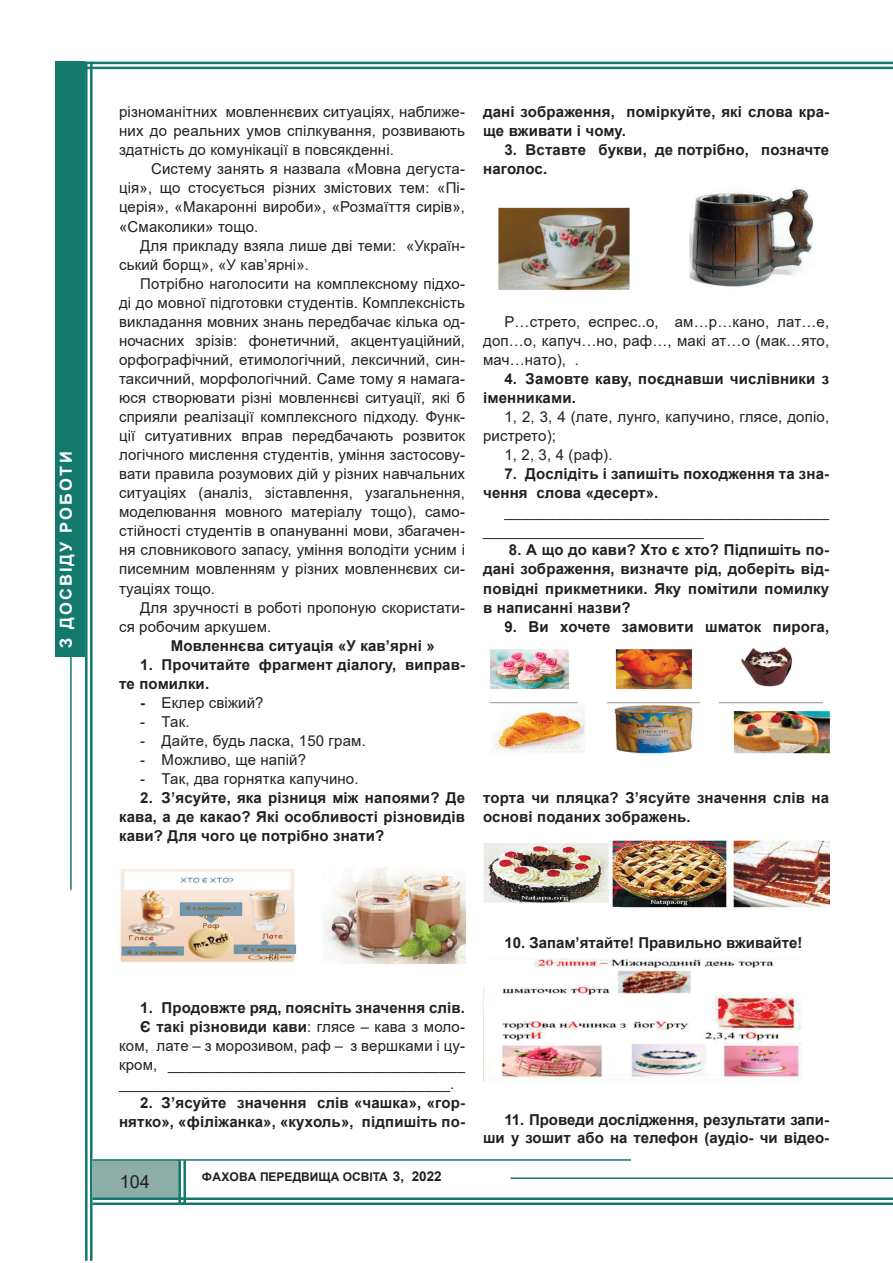
<style>
.page{position:relative;width:893px;height:1263px;background:#fff}
.page>*{position:absolute;margin:0;border:0;box-sizing:border-box;transform-origin:0 0}
.t1{font:18px "Arial";color:#231f20}
.Змист_рубрика{font:700 16.5px "Arial";letter-spacing:.135em;color:#fff}
.ТЕКСТ{font:15px/19px "Arial";letter-spacing:.01em;color:#231f20;text-align:justify}
.ТЕКСТ-2{font:700 15px/19px "Arial";letter-spacing:.01em;color:#231f20}
.t2{font:700 12px "Arial";color:#231f20}
.s1{font-weight:700}
.s2{font-size:13.5px}
</style>
<div class="page">
<div style="left:55px;top:62px;width:30px;height:595px;background:#13796d"></div>
<div style="left:93px;top:1160px;width:85px;height:37px;background:#8dada7"></div>
<hr style="left:81px;top:62px;width:812px;height:2px;background:#13796d">
<hr style="left:81px;top:67px;width:812px;height:2px;background:#13796d">
<hr style="left:93px;top:1159px;width:538px;height:2px;background:#13796d">
<hr style="left:510px;top:1177px;width:383px;height:2px;background:#13796d">
<hr style="left:70px;top:657px;width:2px;height:233px;background:#13796d">
<hr style="left:178px;top:1197px;width:715px;height:3px;background:#13796d">
<hr style="left:178px;top:1202px;width:715px;height:3px;background:#13796d">
<hr style="left:178px;top:1160px;width:3px;height:45px;background:#13796d">
<hr style="left:183px;top:1160px;width:3px;height:45px;background:#13796d">
<hr style="left:93px;top:1197px;width:93px;height:3px;background:#13796d">
<hr style="left:93px;top:1202px;width:93px;height:3px;background:#13796d">
<hr style="left:90px;top:62px;width:3px;height:1199px;background:#13796d">
<hr style="left:85px;top:62px;width:3px;height:1199px;background:#13796d">
<img style="left:119px;top:867px;width:346px;height:97px">
<img style="left:498px;top:188px;width:317px;height:103px">
<img style="left:490px;top:647px;width:339px;height:107px">
<img style="left:484px;top:840px;width:345px;height:68px">
<img style="left:483px;top:959px;width:319px;height:123px">
<p class="Змист_рубрика" style="left:55px;top:648px;width:198px;rotate:-90deg">З ДОСВІДУ РОБОТИ</p>
<p class="ТЕКСТ" style="left:119px;top:102px;width:348px">різноманітних мовленнєвих ситуаціях, наближе&shy;них до реальних умов спілкування, розвивають здатність до комунікації в повсякденні.</p>
<p class="ТЕКСТ" style="left:119px;top:159px;width:348px;text-indent:32px">Систему занять я назвала «Мовна дегуста&shy;ція», що стосується різних змістових тем: «Пі&shy;церія», «Макаронні вироби», «Розмаїття сирів», «Смаколики» тощо.</p>
<p class="ТЕКСТ" style="left:119px;top:236px;width:348px;text-indent:21px">Для прикладу взяла лише дві теми: «Україн&shy;ський борщ», «У кав’ярні».</p>
<p class="ТЕКСТ" style="left:119px;top:274px;width:348px;text-indent:21px">Потрібно наголосити на комплексному підхо&shy;ді до мовної підготовки студентів. Комплексність викладання мовних знань передбачає кілька од&shy;ночасних зрізів: фонетичний, акцентуаційний, орфографічний, етимологічний, лексичний, син&shy;таксичний, морфологічний. Саме тому я намага&shy;юся створювати різні мовленнєві ситуації, які б сприяли реалізації комплексного підходу. Функ&shy;ції ситуативних вправ передбачають розвиток логічного мислення студентів, уміння застосову&shy;вати правила розумових дій у різних навчальних ситуаціях (аналіз, зіставлення, узагальнення, моделювання мовного матеріалу тощо), само&shy;стійності студентів в опануванні мови, збагачен&shy;ня словникового запасу, уміння володіти усним і писемним мовленням у різних мовленнєвих си&shy;туаціях тощо.</p>
<p class="ТЕКСТ" style="left:119px;top:598px;width:348px;text-indent:21px">Для зручності в роботі пропоную скористати&shy;ся робочим аркушем.</p>
<p class="ТЕКСТ-2" style="left:171px;top:636px;width:265px">Мовленнєва ситуація «У кав’ярні »</p>
<p class="ТЕКСТ-2" style="left:119px;top:655px;width:348px;text-indent:21px">1. Прочитайте фрагмент діалогу, виправ&shy;те помилки.</p>
<p class="ТЕКСТ" style="left:140px;top:693px;width:125px"><span class="s1">-</span> Еклер свіжий?</p>
<p class="ТЕКСТ" style="left:140px;top:712px;width:51px">- Так.</p>
<p class="ТЕКСТ" style="left:140px;top:731px;width:227px">- Дайте, будь ласка, 150 грам.</p>
<p class="ТЕКСТ" style="left:140px;top:750px;width:167px">- Можливо, ще напій?</p>
<p class="ТЕКСТ" style="left:140px;top:769px;width:220px">- Так, два горнятка капучино.</p>
<p class="ТЕКСТ-2" style="left:119px;top:788px;width:348px;text-align:justify;text-indent:21px">2. З’ясуйте, яка різниця між напоями? Де кава, а де какао? Які особливості різновидів кави? Для чого це потрібно знати?</p>
<p class="ТЕКСТ-2" style="left:483px;top:103px;width:348px">дані зображення, поміркуйте, які слова кра&shy;ще вживати і чому.</p>
<p class="ТЕКСТ-2" style="left:483px;top:141px;width:348px;text-indent:21px">3. Вставте букви, де потрібно, позначте наголос.</p>
<p class="ТЕКСТ" style="left:483px;top:312px;width:348px;text-indent:21px">Р…стрето, еспрес..о, ам…р…кано, лат…е, доп…о, капуч…но, раф…, макі ат…о (мак…ято, мач…нато), .</p>
<p class="ТЕКСТ-2" style="left:483px;top:369px;width:348px;text-indent:21px">4. Замовте каву, поєднавши числівники з іменниками.</p>
<p class="ТЕКСТ" style="left:483px;top:407px;width:348px;text-indent:21px">1, 2, 3, 4 (лате, лунго, капучино, глясе, допіо, ристрето);</p>
<p class="ТЕКСТ" style="left:504px;top:445px;width:110px">1, 2, 3, 4 (раф).</p>
<p class="ТЕКСТ-2" style="left:483px;top:465px;width:348px;text-indent:21px">7. Дослідіть і запишіть походження та зна&shy;чення слова «десерт».</p>
<p class="ТЕКСТ" style="left:483px;top:502px;width:347px;text-indent:21px">______________________________________ __________________________</p>
<p class="ТЕКСТ-2" style="left:483px;top:541px;width:348px;text-align:justify;text-indent:26px">8. А що до кави? Хто є хто? Підпишіть по&shy;дані зображення, визначте рід, доберіть від&shy;повідні прикметники. Яку помітили помилку в написанні назви?</p>
<p class="ТЕКСТ-2" style="left:504px;top:617px;width:326px">9. Ви хочете замовити шматок пирога,</p>
<p class="ТЕКСТ-2" style="left:483px;top:788px;width:348px">торта чи пляцка? З’ясуйте значення слів на основі поданих зображень.</p>
<p class="ТЕКСТ-2" style="left:504px;top:933px;width:299px">10. Запам’ятайте! Правильно вживайте!</p>
<p class="ТЕКСТ-2" style="left:140px;top:998px;width:326px">1. Продовжте ряд, поясніть значення слів.</p>
<p class="ТЕКСТ" style="left:119px;top:1017px;width:348px;text-indent:21px"><span class="s1">Є такі різновиди кави</span>: глясе – кава з моло&shy;ком, лате – з морозивом, раф – з вершками і цу&shy;кром, ___________________________________ _______________________________________.</p>
<p class="ТЕКСТ-2" style="left:119px;top:1093px;width:348px;text-align:right">2. З’ясуйте значення слів «чашка», «гор&shy;нятко», «філіжанка», «кухоль», підпишіть по-</p>
<p class="t1" style="left:120px;top:1169px;width:32px">104</p>
<p class="t2" style="left:202px;top:1168px;width:241px">ФАХОВА ПЕРЕДВИЩА ОСВІТА <span class="s2">3, 2022</span></p>
<p class="ТЕКСТ-2" style="left:483px;top:1111px;width:348px;line-height:17.7px;text-align:right">11. Проведи дослідження, результати запи&shy;ши у зошит або на телефон (аудіо- чи відео-</p>
</div>
